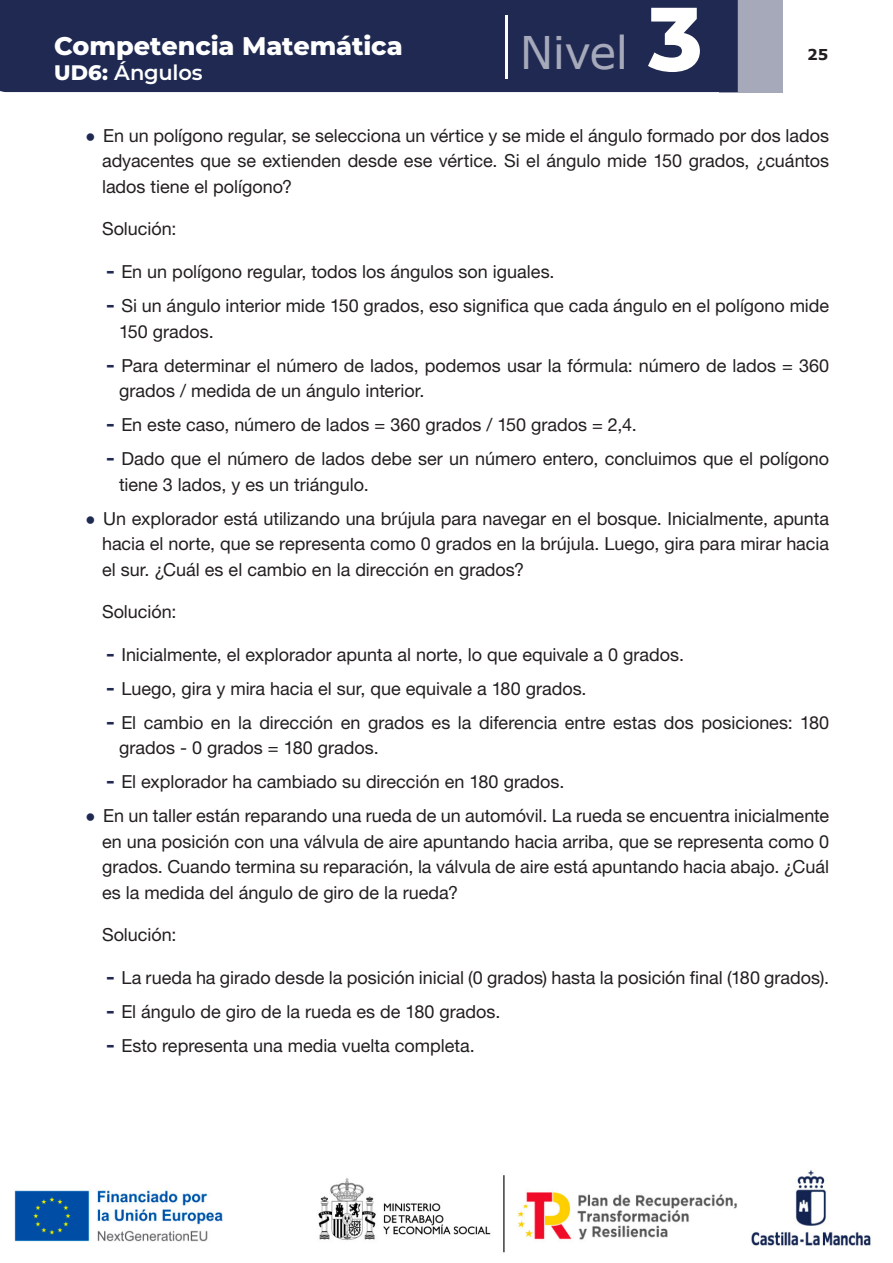
<style>
.page{position:relative;width:893px;height:1263px;background:#fff}
.page>*{position:absolute;margin:0;border:0;box-sizing:border-box;transform-origin:0 0}
.t1{font:45px "Verdana";letter-spacing:-.015em;color:#a5a9ba}
.t2{font:800 25.5px "Montserrat";letter-spacing:-.005em;color:#fff}
.t3{font:600 21px "Montserrat";letter-spacing:-.01em;color:#fff}
.PUNTO_PARRAFOS_SIGUI{font:18px/25.5px "Helvetica Neue LT 55 Rm";color:#231f20}
.t4{font:700 15px "Verdana";color:#231f20}
.s1{font-weight:800}
.s2{font-family:"Montserrat";font-weight:800;font-size:90px;color:#fff}
.s3{font-family:"Verdana";font-weight:700;font-size:15px;color:#1f2952}
.s4{font-family:"Verdana";font-weight:700;color:#1f2952}
</style>
<div class="page">
<img style="left:14px;top:1170px;width:857px;height:83px">
<div style="left:719px;top:0;width:63px;height:92px;background:#a5a9ba"></div>
<div style="left:0;top:0;width:738px;height:92px;background:#1f2952"></div>
<hr style="left:505px;top:16px;width:2px;height:63px;background:#fff">
<h2 class="t2" style="left:54px;top:27px;width:350px">Competencia Matemática</h2>
<p class="t3" style="left:54px;top:58px;width:150px"><span class="s1">UD6:</span> Ángulos</p>
<h1 class="t1" style="left:520px;top:22px;width:184px">Nivel <span class="s2">3</span></h1>
<p class="t4" style="left:807px;top:44px;width:23px">25</p>
<p class="PUNTO_PARRAFOS_SIGUI" style="left:102px;top:122px;width:729px;text-align:justify;text-indent:-17px"><span class="s3">•</span> En un polígono regular, se selecciona un vértice y se mide el ángulo formado por dos lados adyacentes que se extienden desde ese vértice. Si el ángulo mide 150 grados, ¿cuántos lados tiene el polígono?</p>
<p class="PUNTO_PARRAFOS_SIGUI" style="left:102px;top:216px;width:76px">Solución:</p>
<p class="PUNTO_PARRAFOS_SIGUI" style="left:106px;top:258px;width:450px"><span class="s4">-</span> En un polígono regular, todos los ángulos son iguales.</p>
<p class="PUNTO_PARRAFOS_SIGUI" style="left:119px;top:292px;width:712px;text-indent:-13px"><span class="s4">-</span> Si un ángulo interior mide 150 grados, eso significa que cada ángulo en el polígono mide<br>150 grados.</p>
<p class="PUNTO_PARRAFOS_SIGUI" style="left:119px;top:352px;width:712px;text-indent:-13px"><span class="s4">-</span> Para determinar el número de lados, podemos usar la fórmula: número de lados = 360 grados / medida de un ángulo interior.</p>
<p class="PUNTO_PARRAFOS_SIGUI" style="left:106px;top:411px;width:532px"><span class="s4">-</span> En este caso, número de lados = 360 grados / 150 grados = 2,4.</p>
<p class="PUNTO_PARRAFOS_SIGUI" style="left:119px;top:445px;width:712px;text-indent:-13px"><span class="s4">-</span> Dado que el número de lados debe ser un número entero, concluimos que el polígono tiene 3 lados, y es un triángulo.</p>
<p class="PUNTO_PARRAFOS_SIGUI" style="left:102px;top:505px;width:729px;text-align:justify;text-indent:-17px"><span class="s3">•</span> Un explorador está utilizando una brújula para navegar en el bosque. Inicialmente, apunta hacia el norte, que se representa como 0 grados en la brújula. Luego, gira para mirar hacia el sur. ¿Cuál es el cambio en la dirección en grados?</p>
<p class="PUNTO_PARRAFOS_SIGUI" style="left:102px;top:598px;width:76px">Solución:</p>
<p class="PUNTO_PARRAFOS_SIGUI" style="left:106px;top:641px;width:579px"><span class="s4">-</span> Inicialmente, el explorador apunta al norte, lo que equivale a 0 grados.</p>
<p class="PUNTO_PARRAFOS_SIGUI" style="left:106px;top:675px;width:482px"><span class="s4">-</span> Luego, gira y mira hacia el sur, que equivale a 180 grados.</p>
<p class="PUNTO_PARRAFOS_SIGUI" style="left:119px;top:709px;width:712px;text-indent:-13px"><span class="s4">-</span> El cambio en la dirección en grados es la diferencia entre estas dos posiciones: 180 grados - 0 grados = 180 grados.</p>
<p class="PUNTO_PARRAFOS_SIGUI" style="left:106px;top:768px;width:460px"><span class="s4">-</span> El explorador ha cambiado su dirección en 180 grados.</p>
<p class="PUNTO_PARRAFOS_SIGUI" style="left:102px;top:802px;width:729px;text-align:justify;text-indent:-17px"><span class="s3">•</span> En un taller están reparando una rueda de un automóvil. La rueda se encuentra inicialmente en una posición con una válvula de aire apuntando hacia arriba, que se representa como 0 grados. Cuando termina su reparación, la válvula de aire está apuntando hacia abajo. ¿Cuál es la medida del ángulo de giro de la rueda?</p>
<p class="PUNTO_PARRAFOS_SIGUI" style="left:102px;top:921px;width:76px">Solución:</p>
<p class="PUNTO_PARRAFOS_SIGUI" style="left:106px;top:964px;width:724px"><span class="s4">-</span> La rueda ha girado desde la posición inicial (0 grados) hasta la posición final (180 grados).</p>
<p class="PUNTO_PARRAFOS_SIGUI" style="left:106px;top:998px;width:396px"><span class="s4">-</span> El ángulo de giro de la rueda es de 180 grados.</p>
<p class="PUNTO_PARRAFOS_SIGUI" style="left:106px;top:1032px;width:370px"><span class="s4">-</span> Esto representa una media vuelta completa.</p>
</div>
